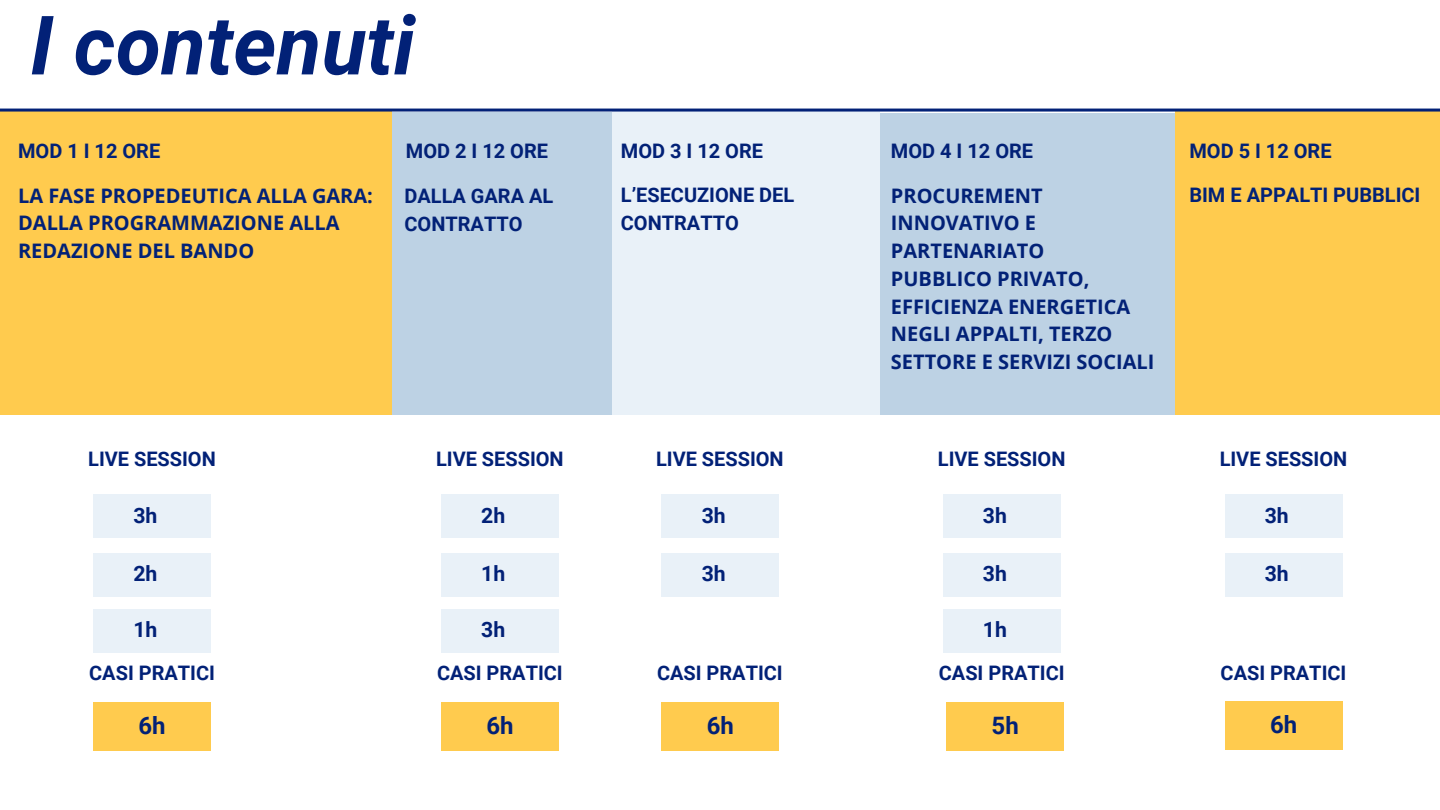
<style>
.page{position:relative;width:1440px;height:810px;background:#fff}
.page>*{position:absolute;margin:0;border:0;box-sizing:border-box;transform-origin:0 0}
.t1{font:italic 700 82px "Roboto";color:#022177}
.t2{font:700 24px "Roboto";color:#022177}
.t3{font:700 21.2px "Roboto";color:#022177}
.t4{font:700 20px/27.8px "Roboto";color:#022177}
.t5{font:700 20px/27.8px "Open Sans";color:#022177}
</style>
<div class="page">
<div style="left:0;top:112px;width:392px;height:303px;background:#ffcb4e"></div>
<div style="left:880px;top:113px;width:296px;height:302px;background:#bdd2e4"></div>
<div style="left:1176px;top:112px;width:264px;height:303px;background:#ffcb4e"></div>
<div style="left:392px;top:112px;width:221px;height:303px;background:#bdd2e4"></div>
<div style="left:613px;top:112px;width:267px;height:303px;background:#e9f1f8"></div>
<hr style="left:0;top:109px;width:1440px;height:3px;background:#022177">
<div style="left:93px;top:495px;width:118px;height:43px;background:#e9f1f8"></div>
<div style="left:93px;top:553px;width:118px;height:43px;background:#e9f1f8"></div>
<div style="left:93px;top:702px;width:118px;height:49px;background:#ffcb4e"></div>
<div style="left:441px;top:702px;width:118px;height:49px;background:#ffcb4e"></div>
<div style="left:662px;top:702px;width:117px;height:49px;background:#ffcb4e"></div>
<div style="left:946px;top:702px;width:118px;height:49px;background:#ffcb4e"></div>
<div style="left:93px;top:609px;width:118px;height:43px;background:#e9f1f8"></div>
<div style="left:441px;top:495px;width:118px;height:43px;background:#e9f1f8"></div>
<div style="left:441px;top:553px;width:118px;height:43px;background:#e9f1f8"></div>
<div style="left:441px;top:609px;width:118px;height:43px;background:#e9f1f8"></div>
<div style="left:662px;top:495px;width:117px;height:43px;background:#e9f1f8"></div>
<div style="left:662px;top:553px;width:117px;height:43px;background:#e9f1f8"></div>
<div style="left:1225px;top:495px;width:117px;height:43px;background:#e9f1f8"></div>
<div style="left:1225px;top:553px;width:117px;height:43px;background:#e9f1f8"></div>
<div style="left:943px;top:495px;width:118px;height:43px;background:#e9f1f8"></div>
<div style="left:943px;top:553px;width:118px;height:43px;background:#e9f1f8"></div>
<div style="left:943px;top:609px;width:118px;height:43px;background:#e9f1f8"></div>
<div style="left:1225px;top:701px;width:117px;height:49px;background:#ffcb4e"></div>
<h1 class="t1" style="left:30px;top:-2px;width:386px">I contenuti</h1>
<p class="t4" style="left:18px;top:138px;width:144px">MOD 1 I 12 ORE</p>
<h3 class="t5" style="left:18px;top:181px;width:356px">LA FASE PROPEDEUTICA ALLA GARA:<br>DALLA PROGRAMMAZIONE ALLA<br>REDAZIONE DEL BANDO</h3>
<h3 class="t4" style="left:406px;top:138px;width:144px">MOD 2 I 12 ORE</h3>
<h3 class="t4" style="left:404px;top:182px;width:150px">DALLA GARA AL<br>CONTRATTO</h3>
<h3 class="t4" style="left:621px;top:138px;width:144px">MOD 3 I 12 ORE</h3>
<h3 class="t4" style="left:621px;top:181px;width:175px">L’ESECUZIONE DEL<br>CONTRATTO</h3>
<h3 class="t4" style="left:891px;top:138px;width:144px">MOD 4 I 12 ORE</h3>
<h3 class="t5" style="left:891px;top:181px;width:265px">PROCUREMENT<br>INNOVATIVO E<br>PARTENARIATO<br>PUBBLICO PRIVATO,<br>EFFICIENZA ENERGETICA<br>NEGLI APPALTI, TERZO<br>SETTORE E SERVIZI SOCIALI</h3>
<h3 class="t4" style="left:1189px;top:138px;width:144px">MOD 5 I 12 ORE</h3>
<h3 class="t4" style="left:1189px;top:181px;width:232px">BIM E APPALTI PUBBLICI</h3>
<h3 class="t4" style="left:88px;top:445px;width:129px">LIVE SESSION</h3>
<h3 class="t4" style="left:436px;top:445px;width:129px">LIVE SESSION</h3>
<h3 class="t4" style="left:656px;top:445px;width:129px">LIVE SESSION</h3>
<p class="t4" style="left:938px;top:445px;width:129px">LIVE SESSION</p>
<p class="t4" style="left:1220px;top:445px;width:129px">LIVE SESSION</p>
<h3 class="t3" style="left:133px;top:503px;width:26px">3h</h3>
<h2 class="t3" style="left:481px;top:503px;width:26px">2h</h2>
<p class="t3" style="left:702px;top:503px;width:26px">3h</p>
<h3 class="t3" style="left:983px;top:503px;width:26px">3h</h3>
<h3 class="t3" style="left:1265px;top:503px;width:26px">3h</h3>
<p class="t3" style="left:133px;top:562px;width:26px">2h</p>
<h2 class="t3" style="left:133px;top:618px;width:26px">1h</h2>
<h3 class="t3" style="left:481px;top:562px;width:26px">1h</h3>
<p class="t3" style="left:481px;top:618px;width:26px">3h</p>
<p class="t3" style="left:702px;top:562px;width:26px">3h</p>
<p class="t3" style="left:983px;top:562px;width:26px">3h</p>
<p class="t3" style="left:983px;top:618px;width:26px">1h</p>
<h2 class="t3" style="left:1265px;top:562px;width:26px">3h</h2>
<p class="t4" style="left:89px;top:660px;width:127px">CASI PRATICI</p>
<h2 class="t4" style="left:437px;top:660px;width:127px">CASI PRATICI</h2>
<h3 class="t4" style="left:657px;top:660px;width:127px">CASI PRATICI</h3>
<p class="t4" style="left:939px;top:660px;width:127px">CASI PRATICI</p>
<p class="t4" style="left:1221px;top:660px;width:127px">CASI PRATICI</p>
<p class="t2" style="left:139px;top:711px;width:29px">6h</p>
<p class="t2" style="left:486px;top:711px;width:29px">6h</p>
<h3 class="t2" style="left:707px;top:711px;width:29px">6h</h3>
<h3 class="t2" style="left:992px;top:711px;width:29px">5h</h3>
<h3 class="t2" style="left:1270px;top:711px;width:29px">6h</h3>
</div>
